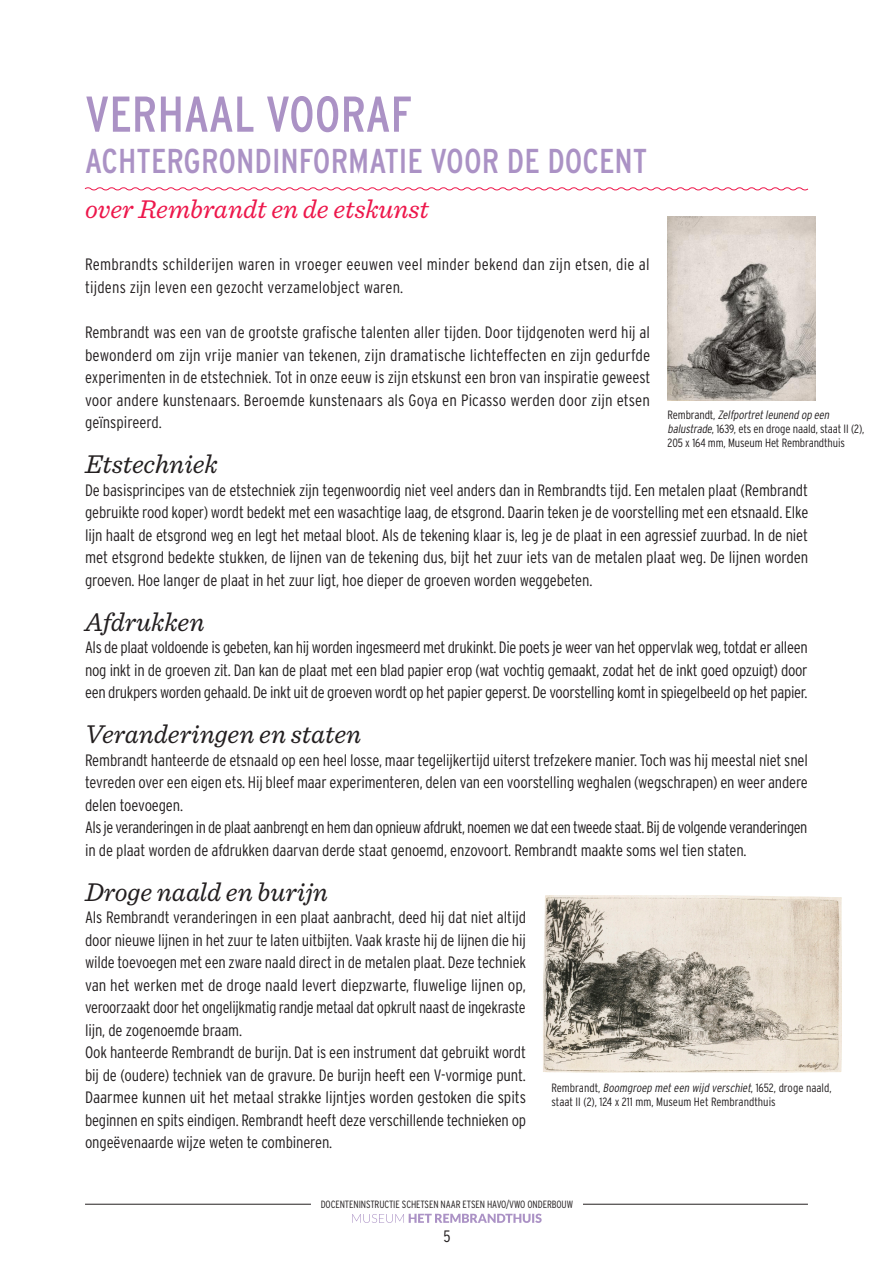
<style>
.page{position:relative;width:893px;height:1263px;background:#fff}
.page>*{position:absolute;margin:0;border:0;box-sizing:border-box;transform-origin:0 0}
.kop-groen{font:condensed 50.25px "Interstate";color:#ab92c5}
.kop-groen-2{font:condensed 34.5px "Interstate";color:#ab92c5}
.platte_tekst{font:italic 27px "Sentinel";color:#231f20}
.platte_tekst-2{font:italic 27px "Sentinel";color:#ed174b}
.platte_tekst-3{font:300 condensed 16.5px/22.5px "Interstate";letter-spacing:-.01em;color:#231f20;text-align:justify}
.platte_tekst-4{font:300 condensed 16.5px/22.5px "Interstate";letter-spacing:-.03em;color:#231f20}
.platte_tekst-5{font:300 condensed 16.5px/22.5px "Interstate";letter-spacing:.01em;color:#231f20}
.platte_tekst-6{font:300 condensed 12px/14.4px "Interstate";letter-spacing:-.01em;color:#231f20}
.t1{font:300 condensed 10.5px "Interstate";letter-spacing:-.01em;color:#231f20}
.s1{font-style:italic}
</style>
<div class="page">
<hr style="left:85px;top:1204px;width:723px;height:1px;background:#231f20">
<div style="left:311px;top:1199px;width:272px;height:54px;background:#fff"></div>
<svg style="left:352px;top:1213px;width:190px;height:10px"></svg>
<svg style="left:84px;top:187px;width:725px;height:4px"></svg>
<img style="left:667px;top:217px;width:148px;height:183px">
<img style="left:543px;top:895px;width:299px;height:178px">
<p class="kop-groen" style="left:85px;top:86px;width:328px">VERHAAL VOORAF</p>
<p class="kop-groen-2" style="left:85px;top:142px;width:564px">ACHTERGRONDINFORMATIE VOOR DE DOCENT</p>
<p class="platte_tekst-2" style="left:85px;top:189px;width:346px">over Rembrandt en de etskunst</p>
<p class="platte_tekst-5" style="left:85px;top:253px;width:566px">Rembrandts schilderijen waren in vroeger eeuwen veel minder bekend dan zijn etsen, die al tijdens zijn leven een gezocht verzamelobject waren.</p>
<p class="platte_tekst-3" style="left:85px;top:321px;width:567px">Rembrandt was een van de grootste grafische talenten aller tijden. Door tijdgenoten werd hij al bewonderd om zijn vrije manier van tekenen, zijn dramatische lichteffecten en zijn gedurfde experimenten in de etstechniek. Tot in onze eeuw is zijn etskunst een bron van inspiratie geweest voor andere kunstenaars. Beroemde kunstenaars als Goya en Picasso werden door zijn etsen geïnspireerd.</p>
<p class="platte_tekst" style="left:85px;top:444px;width:134px">Etstechniek</p>
<p class="platte_tekst-3" style="left:85px;top:478px;width:725px">De basisprincipes van de etstechniek zijn tegenwoordig niet veel anders dan in Rembrandts tijd. Een metalen plaat (Rembrandt gebruikte rood koper) wordt bedekt met een wasachtige laag, de etsgrond. Daarin teken je de voorstelling met een etsnaald. Elke lijn haalt de etsgrond weg en legt het metaal bloot. Als de tekening klaar is, leg je de plaat in een agressief zuurbad. In de niet met etsgrond bedekte stukken, de lijnen van de tekening dus, bijt het zuur iets van de metalen plaat weg. De lijnen worden groeven. Hoe langer de plaat in het zuur ligt, hoe dieper de groeven worden weggebeten.</p>
<p class="platte_tekst" style="left:85px;top:601px;width:121px">Afdrukken</p>
<p class="platte_tekst-3" style="left:85px;top:636px;width:724px">Als de plaat voldoende is gebeten, kan hij worden ingesmeerd met drukinkt. Die poets je weer van het oppervlak weg, totdat er alleen nog inkt in de groeven zit. Dan kan de plaat met een blad papier erop (wat vochtig gemaakt, zodat het de inkt goed opzuigt) door een drukpers worden gehaald. De inkt uit de groeven wordt op het papier geperst. De voorstelling komt in spiegelbeeld op het papier.</p>
<p class="platte_tekst" style="left:85px;top:714px;width:278px">Veranderingen en staten</p>
<p class="platte_tekst-3" style="left:85px;top:748px;width:724px">Rembrandt hanteerde de etsnaald op een heel losse, maar tegelijkertijd uiterst trefzekere manier. Toch was hij meestal niet snel tevreden over een eigen ets. Hij bleef maar experimenteren, delen van een voorstelling weghalen (wegschrapen) en weer andere delen toevoegen.</p>
<p class="platte_tekst-4" style="left:85px;top:816px;width:724px">Als je veranderingen in de plaat aanbrengt en hem dan opnieuw afdrukt, noemen we dat een tweede staat. Bij de volgende veranderingen in de plaat worden de afdrukken daarvan derde staat genoemd, enzovoort. Rembrandt maakte soms wel tien staten.</p>
<p class="platte_tekst" style="left:85px;top:871px;width:244px">Droge naald en burijn</p>
<p class="platte_tekst-3" style="left:85px;top:906px;width:443px">Als Rembrandt veranderingen in een plaat aanbracht, deed hij dat niet altijd door nieuwe lijnen in het zuur te laten uitbijten. Vaak kraste hij de lijnen die hij wilde toevoegen met een zware naald direct in de metalen plaat. Deze techniek van het werken met de droge naald levert diepzwarte, fluwelige lijnen op, veroorzaakt door het ongelijkmatig randje metaal dat opkrult naast de ingekraste lijn, de zogenoemde braam.</p>
<p class="platte_tekst-3" style="left:85px;top:1041px;width:443px">Ook hanteerde Rembrandt de burijn. Dat is een instrument dat gebruikt wordt bij de (oudere) techniek van de gravure. De burijn heeft een V-vormige punt.<br>Daarmee kunnen uit het metaal strakke lijntjes worden gestoken die spits beginnen en spits eindigen. Rembrandt heeft deze verschillende technieken op ongeëvenaarde wijze weten te combineren.</p>
<p class="platte_tekst-6" style="left:668px;top:407px;width:198px">R e m b ra n d t , <span class="s1">Zelfportretleunend op een balustrade</span>, 1639, ets en droge naald, staat II (2),<br>205 x 164 mm, Museum Het Rembrandthuis</p>
<p class="platte_tekst-6" style="left:551px;top:1080px;width:282px">Rembrandt, <span class="s1">Boomgroep meteen wijd verschiet</span>, 1652, droge naald, staat II (2), 124 x 211 mm, Museum Het Rembrandthuis</p>
<p class="t1" style="left:321px;top:1198px;width:254px">DOCENTENINSTRUCTIE SCHETSEN NAAR ETSEN HAVO/VWO ONDERBOUW</p>
<p class="platte_tekst-3" style="left:443px;top:1225px;width:9px">5</p>
</div>
